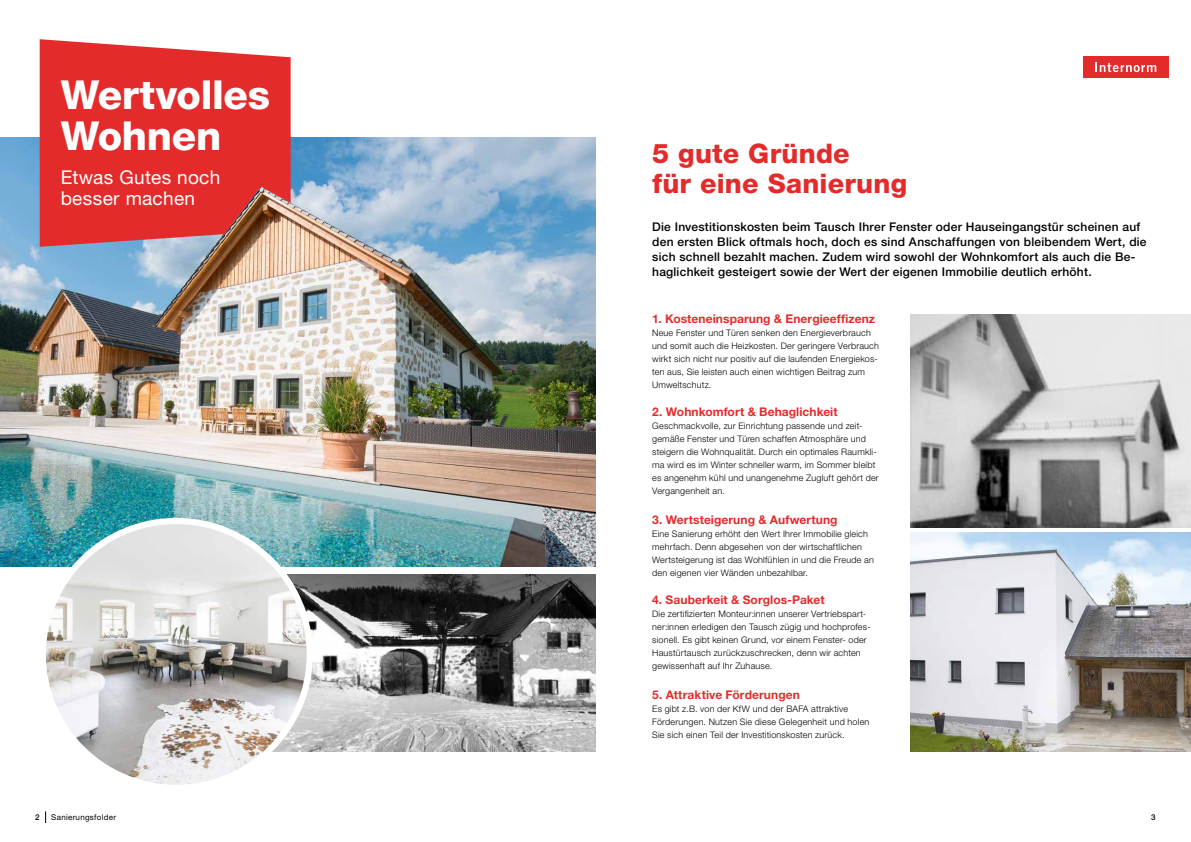
<style>
.page{position:relative;width:1191px;height:842px;background:#fff}
.page>*{position:absolute;margin:0;border:0;box-sizing:border-box;transform-origin:0 0}
.t1{font:800 40px/41px "Helvetica Neue LT Pro";letter-spacing:-.01em;color:#fff}
.t2{font:800 27px/30px "Helvetica Neue LT Pro";letter-spacing:.005em;color:#e42b2b}
.t3{font:19px/20.9px "Helvetica Neue LT Pro";letter-spacing:.015em;color:#fff}
.t4{font:500 12px/15px "Helvetica Neue LT Pro";letter-spacing:.02em;color:#000}
.t5{font:700 12px "Helvetica Neue LT Pro";letter-spacing:.005em;color:#e42b2b}
.t6{font:300 9px/13px "Helvetica Neue LT Pro";letter-spacing:.02em;color:#000}
.t7{font:8px "Helvetica Neue LT Pro";letter-spacing:.035em;color:#000}
.t8{font:500 8px "Helvetica Neue LT Pro";color:#000}
</style>
<div class="page">
<div style="left:1083px;top:57px;width:85px;height:21px;background:#e42b2b"></div>
<svg style="left:1095px;top:63px;width:61px;height:9px"></svg>
<img style="left:0;top:137px;width:595px;height:429px">
<img style="left:273px;top:574px;width:322px;height:177px">
<svg style="left:40px;top:39px;width:251px;height:208px;fill:#e42b2b"></svg>
<img style="left:184px;top:187px;width:229px;height:179px">
<img style="left:910px;top:533px;width:281px;height:218px">
<img style="left:910px;top:315px;width:281px;height:213px">
<img style="left:43px;top:521px;width:267px;height:267px;border-radius:133px">
<div style="left:40px;top:518px;width:273px;height:273px;border:6px solid #fff;border-radius:50%"></div>
<svg style="left:45px;top:811px;width:1px;height:12px"></svg>
<h1 class="t1" style="left:61px;top:75px;width:211px">Wertvolles<br>Wohnen</h1>
<h3 class="t3" style="left:61px;top:167px;width:161px">Etwas Gutes noch besser machen</h3>
<h2 class="t2" style="left:652px;top:139px;width:256px">5 gute Gründe<br>für eine Sanierung</h2>
<p class="t4" style="left:652px;top:219px;width:496px">Die Investitionskosten beim Tausch Ihrer Fenster oder Hauseingangstür scheinen auf den ersten Blick oftmals hoch, doch es sind Anschaffungen von bleibendem Wert, die sich schnell bezahlt machen. Zudem wird sowohl der Wohnkomfort als auch die Be&shy;haglichkeit gesteigert sowie der Wert der eigenen Immobilie deutlich erhöht.</p>
<h3 class="t5" style="left:652px;top:311px;width:224px">1. Kosteneinsparung &amp; Energieeffizenz</h3>
<p class="t6" style="left:652px;top:326px;width:228px">Neue Fenster und Türen senken den Energieverbrauch und somit auch die Heizkosten. Der geringere Verbrauch wirkt sich nicht nur positiv auf die laufenden Energiekos&shy;ten aus, Sie leisten auch einen wichtigen Beitrag zum Umweltschutz.</p>
<h3 class="t5" style="left:652px;top:404px;width:187px">2. Wohnkomfort &amp; Behaglichkeit</h3>
<p class="t6" style="left:652px;top:419px;width:228px">Geschmackvolle, zur Einrichtung passende und zeit&shy;gemäße Fenster und Türen schaffen Atmosphäre und steigern die Wohnqualität. Durch ein optimales Raumkli&shy;ma wird es im Winter schneller warm, im Sommer bleibt es angenehm kühl und unangenehme Zugluft gehört der Vergangenheit an.</p>
<h3 class="t5" style="left:652px;top:512px;width:187px">3. Wertsteigerung &amp; Aufwertung</h3>
<p class="t6" style="left:652px;top:527px;width:223px">Eine Sanierung erhöht den Wert Ihrer Immobilie gleich mehrfach. Denn abgesehen von der wirtschaftlichen Wertsteigerung ist das Wohlfühlen in und die Freude an den eigenen vier Wänden unbezahlbar.</p>
<h3 class="t5" style="left:652px;top:592px;width:174px">4. Sauberkeit &amp; Sorglos-Paket</h3>
<p class="t6" style="left:652px;top:607px;width:220px">Die zertifizierten Monteur:innen unserer Vertriebspart&shy;ner:innen erledigen den Tausch zügig und hochprofes&shy;sionell. Es gibt keinen Grund, vor einem Fenster- oder Haustürtausch zurückzuschrecken, denn wir achten gewissenhaft auf Ihr Zuhause.</p>
<h3 class="t5" style="left:652px;top:687px;width:149px">5. Attraktive Förderungen</h3>
<p class="t6" style="left:652px;top:702px;width:219px">Es gibt z.B. von der KfW und der BAFA attraktive<br>Förderungen. Nutzen Sie diese Gelegenheit und holen<br>Sie sich einen Teil der Investitionskosten zurück.</p>
<p class="t8" style="left:35px;top:812px;width:6px">2</p>
<p class="t7" style="left:51px;top:812px;width:66px">Sanierungsfolder</p>
<p class="t8" style="left:1151px;top:812px;width:6px">3</p>
</div>
